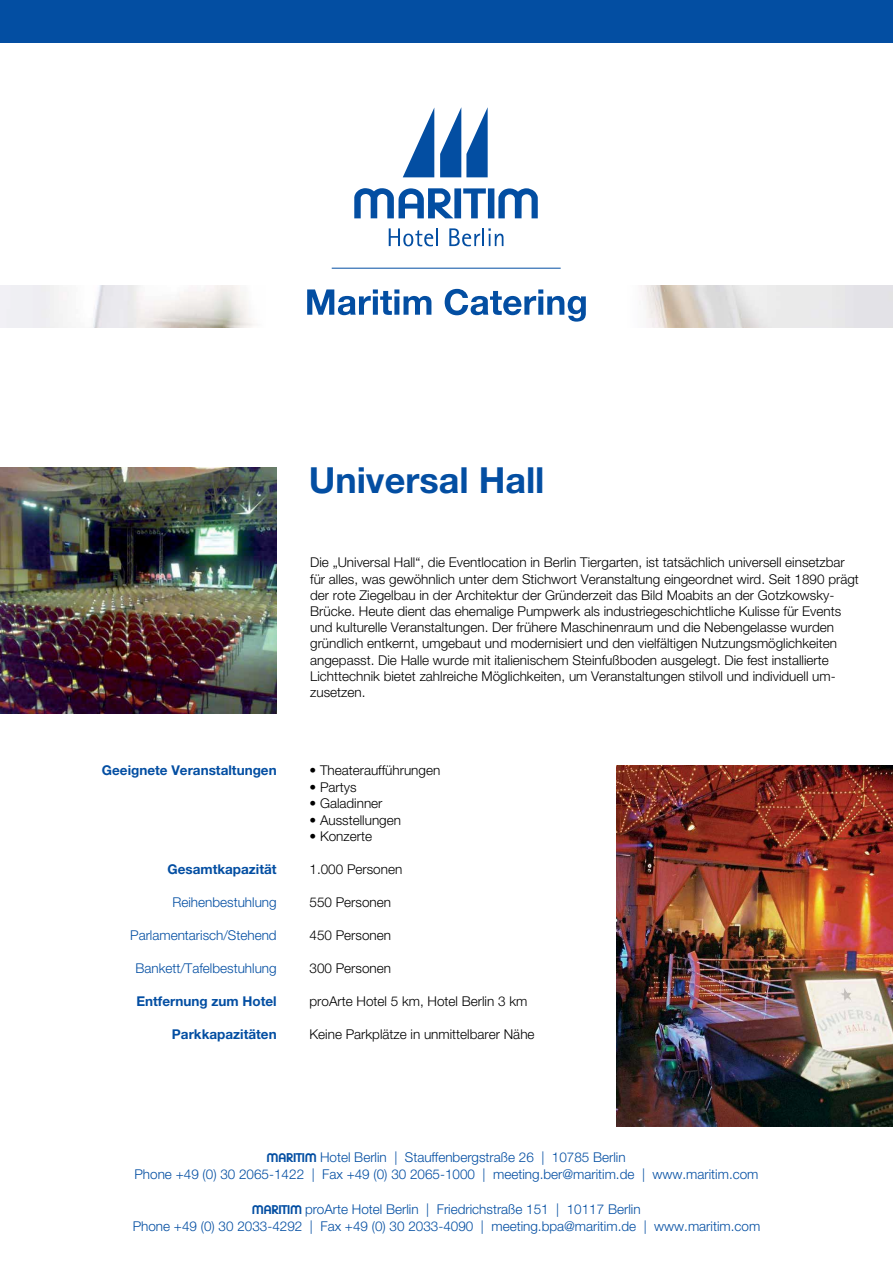
<style>
.page{position:relative;width:893px;height:1263px;background:#fff}
.page>*{position:absolute;margin:0;border:0;box-sizing:border-box;transform-origin:0 0}
.t1{font:700 36px "Helvetica Neue LT Pro";color:#034ea2}
.t2{font:300 13.5px/16.2px "Helvetica Neue LT Pro";color:#000}
.t3{font:300 13.5px/16.5px "Helvetica Neue LT Pro";color:#034ea2;text-align:center}
.t4{font:700 13.5px "Helvetica Neue LT Pro";color:#034ea2}
.s1{font-family:"Maritim Plain";font-weight:400}
</style>
<div class="page">
<div style="left:0;top:0;width:893px;height:43px;background:#034ea2"></div>
<img style="left:0;top:468px;width:277px;height:245px">
<img style="left:617px;top:765px;width:276px;height:361px">
<svg style="left:0;top:285px;width:893px;height:43px;fill:#eaeaea"></svg>
<div style="left:236px;top:280px;width:421px;height:59px;background:#fff"></div>
<hr style="left:332px;top:268px;width:229px;height:1px;background:#034ea2">
<svg style="left:307px;top:289px;width:124px;height:26px"></svg>
<svg style="left:445px;top:289px;width:141px;height:33px"></svg>
<svg style="left:403px;top:108px;width:31px;height:69px"></svg>
<svg style="left:440px;top:107px;width:48px;height:70px"></svg>
<svg style="left:354px;top:188px;width:184px;height:30px"></svg>
<svg style="left:389px;top:228px;width:49px;height:18px"></svg>
<svg style="left:449px;top:228px;width:54px;height:18px"></svg>
<h1 class="t1" style="left:309px;top:458px;width:237px">Universal Hall</h1>
<p class="t4" style="left:102px;top:762px;width:176px">Geeignete Veranstaltungen</p>
<p class="t4" style="left:167px;top:861px;width:111px">Gesamtkapazität</p>
<p class="t3" style="left:172px;top:894px;width:106px">Reihenbestuhlung</p>
<p class="t3" style="left:130px;top:927px;width:148px">Parlamentarisch/Stehend</p>
<p class="t3" style="left:135px;top:960px;width:143px">Bankett/Tafelbestuhlung</p>
<p class="t4" style="left:136px;top:993px;width:142px">Entfernung zum Hotel</p>
<p class="t4" style="left:172px;top:1026px;width:106px">Parkkapazitäten</p>
<p class="t2" style="left:310px;top:554px;width:550px">Die „Universal Hall“, die Eventlocation in Berlin Tiergarten, ist tatsächlich universell einsetzbar für alles, was gewöhnlich unter dem Stichwort Veranstaltung eingeordnet wird. Seit 1890 prägt der rote Ziegelbau in der Architektur der Gründerzeit das Bild Moabits an der Gotzkowsky-Brücke. Heute dient das ehemalige Pumpwerk als industriegeschichtliche Kulisse für Events und kulturelle Veranstaltungen. Der frühere Maschinenraum und die Nebengelasse wurden gründlich entkernt, umgebaut und modernisiert und den vielfältigen Nutzungsmöglichkeiten angepasst. Die Halle wurde mit italienischem Steinfußboden ausgelegt. Die fest installierte Lichttechnik bietet zahlreiche Möglichkeiten, um Veranstaltungen stilvoll und individuell um&shy;zusetzen.</p>
<p class="t2" style="left:309px;top:762px;width:132px">• Theateraufführungen</p>
<p class="t2" style="left:309px;top:778px;width:49px">• Partys</p>
<p class="t2" style="left:309px;top:795px;width:75px">• Galadinner</p>
<p class="t2" style="left:309px;top:811px;width:93px">• Ausstellungen</p>
<p class="t2" style="left:309px;top:828px;width:64px">• Konzerte</p>
<p class="t2" style="left:309px;top:861px;width:94px">1.000 Personen</p>
<p class="t2" style="left:309px;top:894px;width:83px">550 Personen</p>
<p class="t2" style="left:309px;top:927px;width:83px">450 Personen</p>
<p class="t2" style="left:309px;top:960px;width:83px">300 Personen</p>
<p class="t2" style="left:309px;top:993px;width:219px">proArte Hotel 5 km, Hotel Berlin 3 km</p>
<p class="t2" style="left:309px;top:1026px;width:227px">Keine Parkplätze in unmittelbarer Nähe</p>
<p class="t3" style="left:134px;top:1149px;width:626px"><span class="s1">M</span> Hotel Berlin | Stauffenbergstraße 26 | 10785 Berlin<br>Phone +49 (0) 30 2065-1422 | Fax +49 (0) 30 2065-1000 | meeting.ber@maritim.de | www.maritim.com</p>
<p class="t3" style="left:133px;top:1201px;width:629px"><span class="s1">M</span> proArte Hotel Berlin | Friedrichstraße 151 | 10117 Berlin<br>Phone +49 (0) 30 2033-4292 | Fax +49 (0) 30 2033-4090 | meeting.bpa@maritim.de | www.maritim.com</p>
</div>
